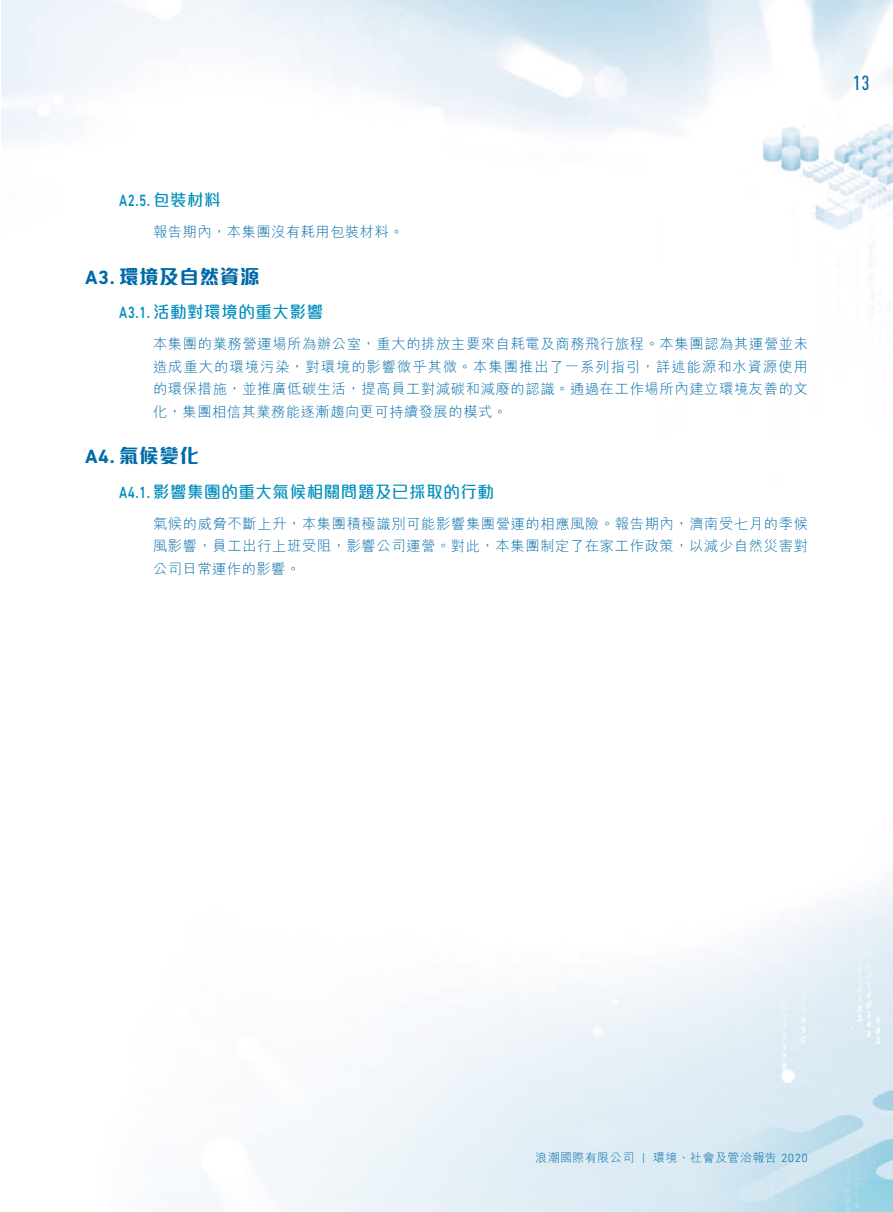
<style>
.page{position:relative;width:893px;height:1212px;background:#fff}
.page>*{position:absolute;margin:0;border:0;box-sizing:border-box;transform-origin:0 0}
.t1{font:condensed 21px "DIN Next LT Pro";color:#006ba7}
._3__標題{font:800 19.5px "M Elle HK";letter-spacing:.035em;color:#006ba7}
._4__副標題{font:500 16.5px "M Elle HK";letter-spacing:.035em;color:#008ebd}
._4__副標題-2{font:500 16.5px "DIN Next LT Pro";color:#008ebd;scale:.8 1}
._1__內文{font:300 14.25px/22.5px "M Hei HK";letter-spacing:.045em;color:#006ba7;text-align:justify}
.t2{font:300 12px "M Hei HK";letter-spacing:.035em;color:#006ba7}
.s1{font-family:"M Elle HK"}
.s2{font-family:"DIN Next LT Pro";font-weight:700}
.s3{font-family:"DIN Next LT Pro"}
</style>
<div class="page">
<img style="left:1px;top:0;width:892px;height:1212px">
<p class="_4__副標題-2" style="left:119px;top:191px;width:129px">A2.5. <span class="s1">包裝材料</span></p>
<p class="_1__內文" style="left:153px;top:220px;width:252px">報告期內，本集團沒有耗用包裝材料。</p>
<p class="_3__標題" style="left:85px;top:267px;width:176px"><span class="s2">A3.</span> 環境及自然資源</p>
<p class="_4__副標題" style="left:119px;top:304px;width:206px"><span class="s3">A3.1.</span> 活動對環境的重大影響</p>
<p class="_1__內文" style="left:153px;top:333px;width:656px">本集團的業務營運場所為辦公室，重大的排放主要來自耗電及商務飛行旅程。本集團認為其運營並未造成重大的環境污染，對環境的影響微乎其微。本集團推出了一系列指引，詳述能源和水資源使用的環保措施，並推廣低碳生活，提高員工對減碳和減廢的認識。通過在工作場所內建立環境友善的文化，集團相信其業務能逐漸趨向更可持續發展的模式。</p>
<p class="_3__標題" style="left:85px;top:446px;width:116px"><span class="s2">A4.</span> 氣候變化</p>
<p class="_4__副標題" style="left:119px;top:483px;width:376px"><span class="s3">A4.1.</span> 影響集團的重大氣候相關問題及已採取的行動</p>
<p class="_1__內文" style="left:153px;top:512px;width:656px">氣候的威脅不斷上升，本集團積極識別可能影響集團營運的相應風險。報告期內，濟南受七月的季候風影響，員工出行上班受阻，影響公司運營。對此，本集團制定了在家工作政策，以減少自然災害對公司日常運作的影響。</p>
<h1 class="t1" style="left:853px;top:71px;width:18px">13</h1>
<p class="t2" style="left:535px;top:1151px;width:274px">浪潮國際有限公司 <span class="s3">|</span> 環境、社會及管治報告 <span class="s3">2020</span></p>
</div>
